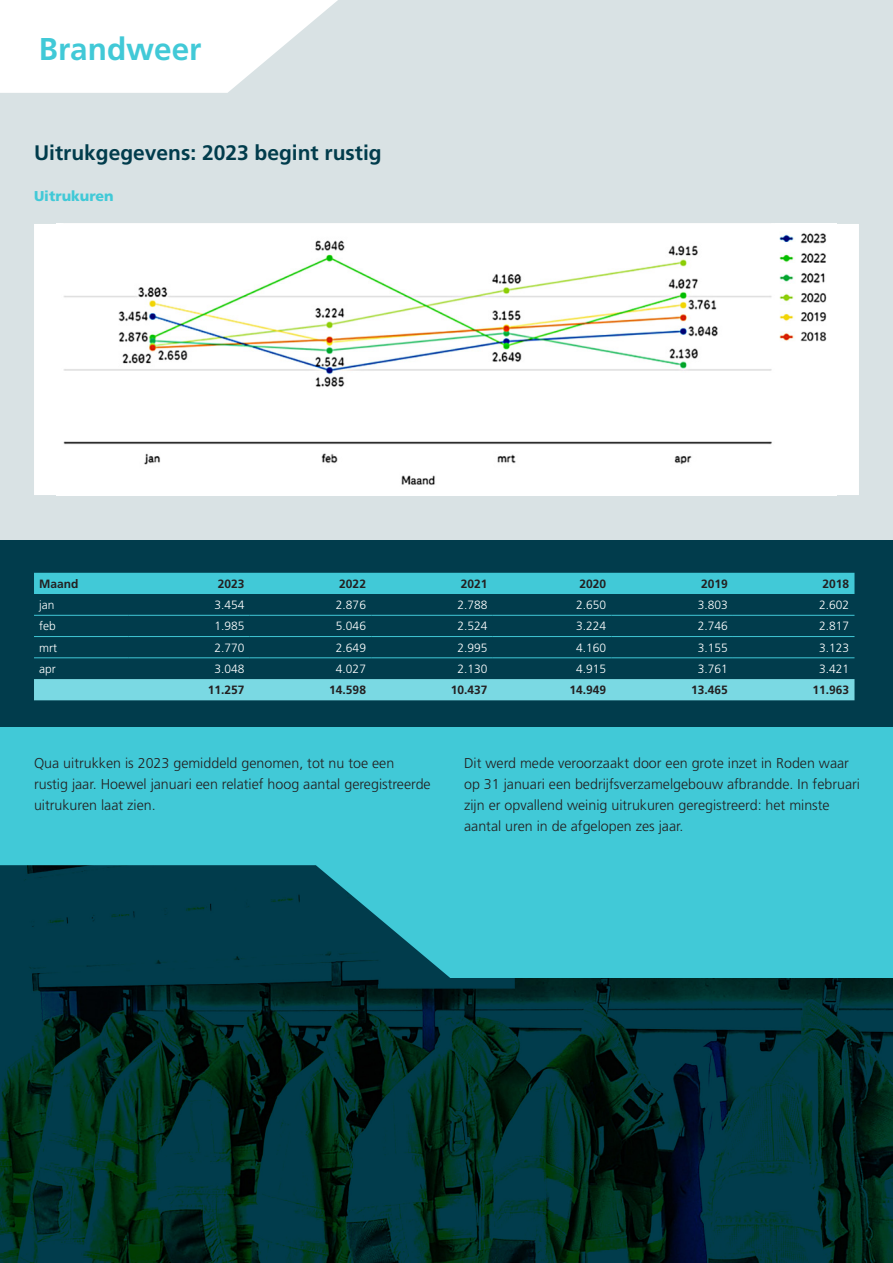
<style>
.page{position:relative;width:893px;height:1263px;background:#fff}
.page>*{position:absolute;margin:0;border:0;box-sizing:border-box;transform-origin:0 0}
.t1{font:700 31.5px "Frutiger LT Std";color:#41c9d7}
.t2{font:700 21px "Frutiger LT Std";color:#013c4c}
.t3{font:300 14.25px/21px "Frutiger LT Std";color:#231f20}
.BROODTEKST{font:900 14.25px "Frutiger LT Std";color:#41c9d7}
.tabel{font:300 12px "Frutiger LT Std";color:#fff}
.tabel-2{font:700 12px "Frutiger LT Std";color:#231f20}
</style>
<div class="page">
<div style="left:0;top:539px;width:893px;height:240px;background:#013c4c"></div>
<div style="left:0;top:0;width:893px;height:539px;background:#d9e2e4"></div>
<div style="left:0;top:727px;width:893px;height:536px;background:#41c9d7"></div>
<svg style="left:0;top:0;width:338px;height:93px"></svg>
<div style="left:38px;top:228px;width:817px;height:263px;background:#fff"></div>
<img style="left:63px;top:233px;width:764px;height:252px">
<div style="left:34px;top:224px;width:825px;height:271px;border:8px solid #fff"></div>
<div style="left:34px;top:573px;width:820px;height:21px;background:#41c9d7"></div>
<svg style="left:34px;top:614px;width:820px;height:45px"></svg>
<div style="left:34px;top:679px;width:820px;height:21px;background:#7ad9e3"></div>
<hr style="left:34px;top:615px;width:94px;height:1px;background:#41c9d7">
<hr style="left:128px;top:615px;width:122px;height:1px;background:#41c9d7">
<hr style="left:250px;top:615px;width:121px;height:1px;background:#41c9d7">
<hr style="left:371px;top:615px;width:122px;height:1px;background:#41c9d7">
<hr style="left:493px;top:615px;width:118px;height:1px;background:#41c9d7">
<hr style="left:611px;top:615px;width:122px;height:1px;background:#41c9d7">
<hr style="left:733px;top:615px;width:121px;height:1px;background:#41c9d7">
<hr style="left:34px;top:636px;width:94px;height:1px;background:#41c9d7">
<hr style="left:128px;top:636px;width:122px;height:1px;background:#41c9d7">
<hr style="left:250px;top:636px;width:121px;height:1px;background:#41c9d7">
<hr style="left:371px;top:636px;width:122px;height:1px;background:#41c9d7">
<hr style="left:493px;top:636px;width:118px;height:1px;background:#41c9d7">
<hr style="left:611px;top:636px;width:122px;height:1px;background:#41c9d7">
<hr style="left:733px;top:636px;width:121px;height:1px;background:#41c9d7">
<hr style="left:34px;top:657px;width:94px;height:1px;background:#41c9d7">
<hr style="left:128px;top:657px;width:122px;height:1px;background:#41c9d7">
<hr style="left:250px;top:657px;width:121px;height:1px;background:#41c9d7">
<hr style="left:371px;top:657px;width:122px;height:1px;background:#41c9d7">
<hr style="left:493px;top:657px;width:118px;height:1px;background:#41c9d7">
<hr style="left:611px;top:657px;width:122px;height:1px;background:#41c9d7">
<hr style="left:733px;top:657px;width:121px;height:1px;background:#41c9d7">
<img style="left:0;top:978px;width:893px;height:285px">
<img style="left:0;top:865px;width:455px;height:119px">
<p class="t1" style="left:39px;top:30px;width:164px">Brandweer</p>
<p class="t2" style="left:34px;top:140px;width:349px">Uitrukgegevens: 2023 begint rustig</p>
<p class="BROODTEKST" style="left:34px;top:187px;width:81px">Uitrukuren</p>
<p class="tabel-2" style="left:39px;top:577px;width:41px">Maand</p>
<p class="tabel-2" style="left:218px;top:577px;width:28px">2023</p>
<p class="tabel-2" style="left:339px;top:577px;width:28px">2022</p>
<p class="tabel-2" style="left:461px;top:577px;width:28px">2021</p>
<p class="tabel-2" style="left:579px;top:577px;width:28px">2020</p>
<p class="tabel-2" style="left:701px;top:577px;width:28px">2019</p>
<p class="tabel-2" style="left:823px;top:577px;width:28px">2018</p>
<p class="tabel" style="left:39px;top:598px;width:17px">jan</p>
<p class="tabel" style="left:214px;top:598px;width:32px">3.454</p>
<p class="tabel" style="left:336px;top:598px;width:32px">2.876</p>
<p class="tabel" style="left:457px;top:598px;width:32px">2.788</p>
<p class="tabel" style="left:576px;top:598px;width:32px">2.650</p>
<p class="tabel" style="left:698px;top:598px;width:32px">3.803</p>
<p class="tabel" style="left:819px;top:598px;width:32px">2.602</p>
<p class="tabel" style="left:39px;top:619px;width:18px">feb</p>
<p class="tabel" style="left:214px;top:619px;width:32px">1.985</p>
<p class="tabel" style="left:336px;top:619px;width:32px">5.046</p>
<p class="tabel" style="left:457px;top:619px;width:32px">2.524</p>
<p class="tabel" style="left:576px;top:619px;width:32px">3.224</p>
<p class="tabel" style="left:698px;top:619px;width:32px">2.746</p>
<p class="tabel" style="left:819px;top:619px;width:32px">2.817</p>
<p class="tabel" style="left:39px;top:641px;width:19px">mrt</p>
<p class="tabel" style="left:214px;top:641px;width:32px">2.770</p>
<p class="tabel" style="left:336px;top:641px;width:32px">2.649</p>
<p class="tabel" style="left:457px;top:641px;width:32px">2.995</p>
<p class="tabel" style="left:576px;top:641px;width:32px">4.160</p>
<p class="tabel" style="left:698px;top:641px;width:32px">3.155</p>
<p class="tabel" style="left:819px;top:641px;width:32px">3.123</p>
<p class="tabel" style="left:39px;top:662px;width:18px">apr</p>
<p class="tabel" style="left:214px;top:662px;width:32px">3.048</p>
<p class="tabel" style="left:336px;top:662px;width:32px">4.027</p>
<p class="tabel" style="left:457px;top:662px;width:32px">2.130</p>
<p class="tabel" style="left:576px;top:662px;width:32px">4.915</p>
<p class="tabel" style="left:698px;top:662px;width:32px">3.761</p>
<p class="tabel" style="left:819px;top:662px;width:32px">3.421</p>
<p class="tabel-2" style="left:208px;top:683px;width:38px">11.257</p>
<p class="tabel-2" style="left:329px;top:683px;width:38px">14.598</p>
<p class="tabel-2" style="left:451px;top:683px;width:38px">10.437</p>
<p class="tabel-2" style="left:569px;top:683px;width:38px">14.949</p>
<p class="tabel-2" style="left:691px;top:683px;width:38px">13.465</p>
<p class="tabel-2" style="left:813px;top:683px;width:38px">11.963</p>
<p class="t3" style="left:34px;top:753px;width:398px">Qua uitrukken is 2023 gemiddeld genomen, tot nu toe een rustig jaar. Hoewel januari een relatief hoog aantal geregistreerde uitrukuren laat zien.</p>
<p class="t3" style="left:464px;top:753px;width:397px">Dit werd mede veroorzaakt door een grote inzet in Roden waar op 31 januari een bedrijfsverzamelgebouw afbrandde. In februari zijn er opvallend weinig uitrukuren geregistreerd: het minste aantal uren in de afgelopen zes jaar.</p>
</div>
